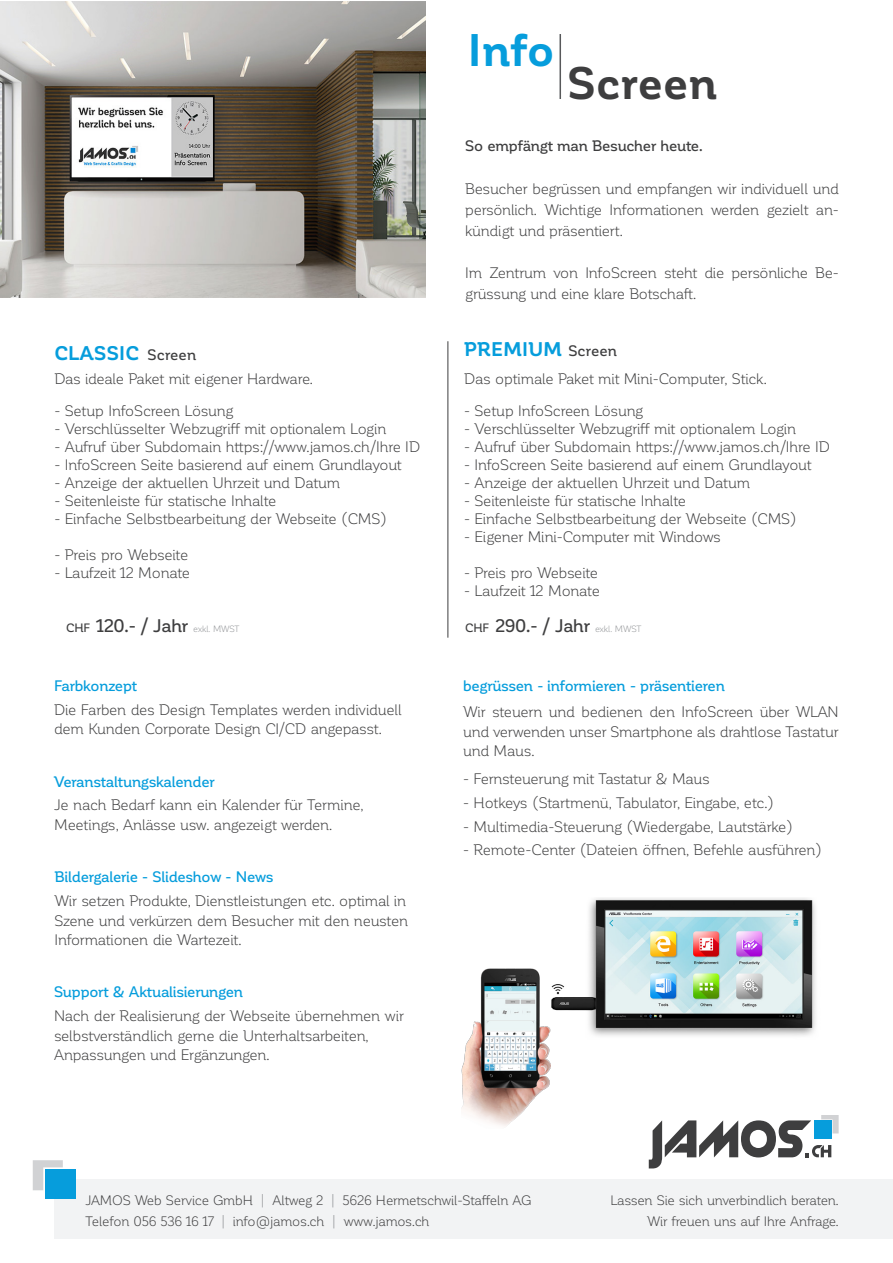
<style>
.page{position:relative;width:893px;height:1263px;background:#fff}
.page>*{position:absolute;margin:0;border:0;box-sizing:border-box;transform-origin:0 0}
.t1{font:700 45px "Corporative";letter-spacing:.005em;color:#3e3e3f}
.t2{font:700 45px "Corporative";color:#069ddc}
.t3{font:700 19.5px "Corporative";letter-spacing:.015em;color:#069ddc}
.t4{font:500 18px "Corporative";letter-spacing:-.02em;color:#3e3e3f}
.t5{font:15px/19.5px "Corporative";letter-spacing:-.025em;color:#3e3e3f}
.t6{font:500 15px "Corporative";letter-spacing:-.02em;color:#069ddc}
.t7{font:500 15px "Corporative";letter-spacing:-.02em;color:#3e3e3f}
.t8{font:13.5px/21px "Corporative";letter-spacing:-.025em;color:#3e3e3f;text-align:right}
.s1{font-weight:500;font-size:15px;color:#3e3e3f}
.s2{font-size:12px}
.s3{font-weight:400;font-size:9px;color:#939598}
.s4{color:#939598}
</style>
<div class="page">
<hr style="left:559px;top:34px;width:2px;height:65px;background:#57585a">
<hr style="left:448px;top:341px;width:1px;height:297px;background:#3e3e3f">
<div style="left:54px;top:1179px;width:839px;height:60px;background:#f2f3f4"></div>
<div style="left:45px;top:1169px;width:30px;height:30px;background:#069ddc"></div>
<svg style="left:33px;top:1160px;width:30px;height:30px"></svg>
<svg style="left:649px;top:1115px;width:190px;height:53px"></svg>
<img style="left:0;top:1px;width:425px;height:297px">
<img style="left:550px;top:898px;width:266px;height:138px">
<img style="left:461px;top:968px;width:89px;height:158px">
<p class="t2" style="left:468px;top:26px;width:88px">Info</p>
<p class="t1" style="left:568px;top:58px;width:151px">Screen</p>
<p class="t3" style="left:54px;top:342px;width:143px">CLASSIC <span class="s1">Screen</span></p>
<p class="t7" style="left:465px;top:138px;width:239px">So empfängt man Besucher heute.</p>
<p class="t5" style="left:465px;top:178px;width:375px;line-height:21px;text-align:justify">Besucher begrüssen und empfangen wir individuell und persönlich. Wichtige Informationen werden gezielt an&shy;kündigt und präsentiert.</p>
<p class="t5" style="left:465px;top:262px;width:375px;line-height:21px">Im Zentrum von InfoScreen steht die persönliche Be&shy;grüssung und eine klare Botschaft.</p>
<p class="t3" style="left:464px;top:338px;width:155px">PREMIUM <span class="s1">Screen</span></p>
<p class="t5" style="left:54px;top:369px;width:260px">Das ideale Paket mit eigener Hardware.</p>
<p class="t5" style="left:464px;top:369px;width:304px">Das optimale Paket mit Mini-Computer, Stick.</p>
<p class="t5" style="left:464px;top:401px;width:181px">- Setup InfoScreen Lösung</p>
<p class="t5" style="left:464px;top:419px;width:334px">- Verschlüsselter Webzugriff mit optionalem Login</p>
<p class="t5" style="left:464px;top:437px;width:367px">- Aufruf über Subdomain https://www.jamos.ch/Ihre ID</p>
<p class="t5" style="left:464px;top:455px;width:349px">- InfoScreen Seite basierend auf einem Grundlayout</p>
<p class="t5" style="left:464px;top:473px;width:288px">- Anzeige der aktuellen Uhrzeit und Datum</p>
<p class="t5" style="left:464px;top:491px;width:224px">- Seitenleiste für statische Inhalte</p>
<p class="t5" style="left:464px;top:509px;width:334px">- Einfache Selbstbearbeitung der Webseite (CMS)</p>
<p class="t5" style="left:464px;top:527px;width:258px">- Eigener Mini-Computer mit Windows</p>
<p class="t5" style="left:464px;top:563px;width:136px">- Preis pro Webseite</p>
<p class="t5" style="left:464px;top:581px;width:137px">- Laufzeit 12 Monate</p>
<p class="t5" style="left:54px;top:401px;width:181px">- Setup InfoScreen Lösung</p>
<p class="t5" style="left:54px;top:419px;width:334px">- Verschlüsselter Webzugriff mit optionalem Login</p>
<p class="t5" style="left:54px;top:437px;width:367px">- Aufruf über Subdomain https://www.jamos.ch/Ihre ID</p>
<p class="t5" style="left:54px;top:455px;width:349px">- InfoScreen Seite basierend auf einem Grundlayout</p>
<p class="t5" style="left:54px;top:473px;width:288px">- Anzeige der aktuellen Uhrzeit und Datum</p>
<p class="t5" style="left:54px;top:491px;width:224px">- Seitenleiste für statische Inhalte</p>
<p class="t5" style="left:54px;top:509px;width:334px">- Einfache Selbstbearbeitung der Webseite (CMS)</p>
<p class="t5" style="left:54px;top:545px;width:136px">- Preis pro Webseite</p>
<p class="t5" style="left:54px;top:563px;width:137px">- Laufzeit 12 Monate</p>
<p class="t4" style="left:66px;top:616px;width:175px"><span class="s2">CHF</span> 120.- / Jahr <span class="s3">exkl. MWST</span></p>
<p class="t4" style="left:465px;top:616px;width:178px"><span class="s2">CHF</span> 290.- / Jahr <span class="s3">exkl. MWST</span></p>
<p class="t6" style="left:54px;top:678px;width:85px">Farbkonzept</p>
<p class="t5" style="left:54px;top:700px;width:349px">Die Farben des Design Templates werden individuell dem Kunden Corporate Design CI/CD angepasst.</p>
<p class="t6" style="left:54px;top:773px;width:162px">Veranstaltungskalender</p>
<p class="t5" style="left:54px;top:795px;width:311px">Je nach Bedarf kann ein Kalender für Termine,<br>Meetings, Anlässe usw. angezeigt werden.</p>
<p class="t6" style="left:54px;top:869px;width:221px">Bildergalerie - Slideshow - News</p>
<p class="t5" style="left:54px;top:891px;width:355px">Wir setzen Produkte, Dienstleistungen etc. optimal in<br>Szene und verkürzen dem Besucher mit den neusten<br>Informationen die Wartezeit.</p>
<p class="t6" style="left:54px;top:984px;width:191px">Support &amp; Aktualisierungen</p>
<p class="t5" style="left:54px;top:1006px;width:351px">Nach der Realisierung der Webseite übernehmen wir selbstverständlich gerne die Unterhaltsarbeiten,<br>Anpassungen und Ergänzungen.</p>
<p class="t6" style="left:463px;top:678px;width:263px">begrüssen - informieren - präsentieren</p>
<p class="t5" style="left:463px;top:702px;width:377px;text-align:justify">Wir steuern und bedienen den InfoScreen über WLAN und verwenden unser Smartphone als drahtlose Tastatur und Maus.</p>
<p class="t5" style="left:463px;top:769px;width:248px">- Fernsteuerung mit Tastatur &amp; Maus</p>
<p class="t5" style="left:463px;top:793px;width:312px">- Hotkeys (Startmenü, Tabulator, Eingabe, etc.)</p>
<p class="t5" style="left:463px;top:817px;width:331px">- Multimedia-Steuerung (Wiedergabe, Lautstärke)</p>
<p class="t5" style="left:463px;top:840px;width:361px">- Remote-Center (Dateien öffnen, Befehle ausführen)</p>
<p class="t8" style="left:86px;top:1189px;width:448px;text-align:left">JAMOS Web Service GmbH <span class="s4">|</span> Altweg 2 <span class="s4">|</span> 5626 Hermetschwil-Staffeln AG<br>Telefon 056 536 16 17 <span class="s4">|</span> info@jamos.ch <span class="s4">|</span> www.jamos.ch</p>
<p class="t8" style="left:610px;top:1189px;width:230px">Lassen Sie sich unverbindlich beraten.<br>Wir freuen uns auf Ihre Anfrage.</p>
</div>
